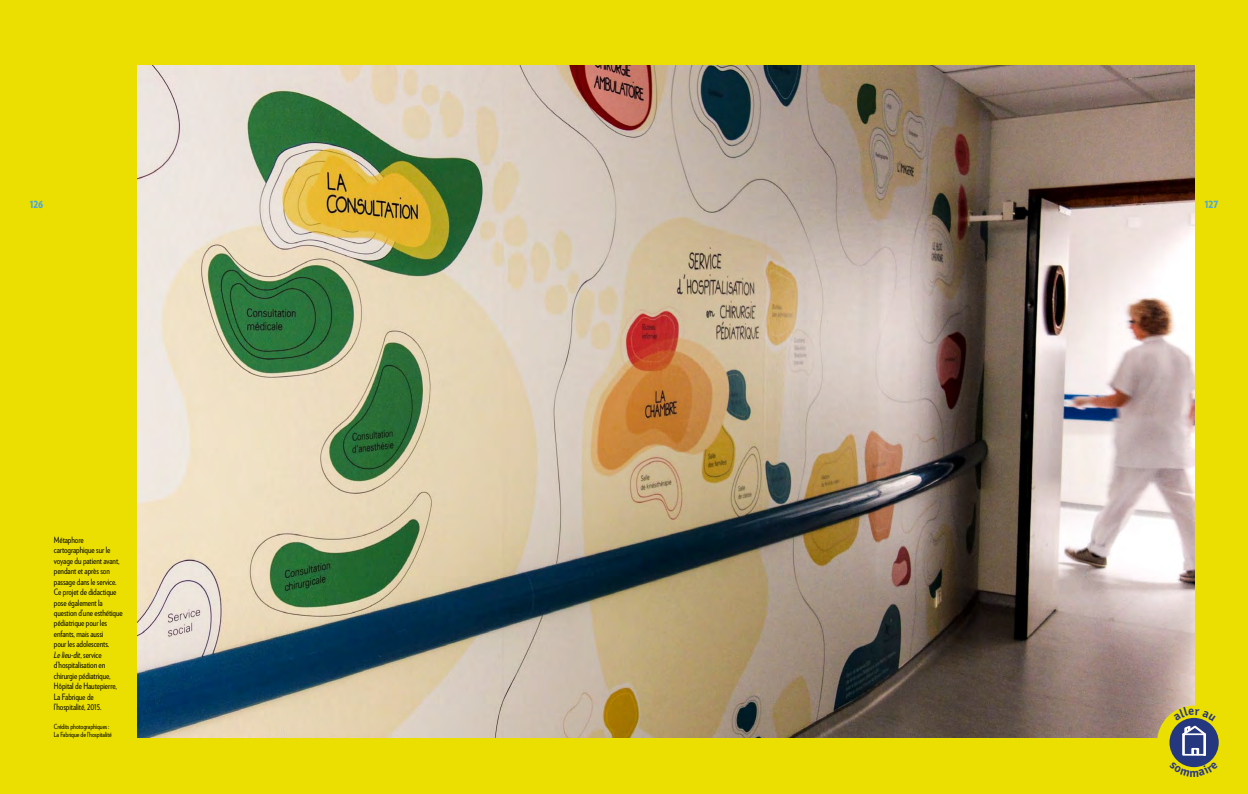
<style>
.page{position:relative;width:1248px;height:794px;background:#fff}
.page>*{position:absolute;margin:0;border:0;box-sizing:border-box;transform-origin:0 0}
.t1{font:900 10px "Verlag Condensed";letter-spacing:-.01em;color:#4ca7de}
.t2{font:8.7px/10.4px "Verlag Condensed";letter-spacing:-.01em;color:#000}
.t3{font:7px/8.4px "Verlag Condensed";letter-spacing:-.01em;color:#000}
.s1{font-style:italic}
</style>
<div class="page">
<div style="left:0;top:0;width:1247px;height:794px;background:#eadf00"></div>
<img style="left:137px;top:65px;width:1056px;height:672px">
<div style="left:1156px;top:705px;width:74px;height:74px;background:#eadf00;border-radius:50%"></div>
<div style="left:1169px;top:718px;width:49px;height:49px;background:#25377f;border-radius:50%"></div>
<svg style="left:1173px;top:707px;width:42px;height:48px"></svg>
<svg style="left:1178px;top:761px;width:33px;height:7px"></svg>
<p class="t1" style="left:30px;top:196px;width:15px">126</p>
<p class="t1" style="left:1204px;top:196px;width:15px">127</p>
<p class="t2" style="left:54px;top:534px;width:70px">Métaphore cartographique sur le voyage du patient avant, pendant et après son passage dans le service.<br>Ce projet de didactique pose également la question d’une esthétique pédiatrique pour les enfants, mais aussi<br>pour les adolescents.</p>
<p class="t2" style="left:54px;top:649px;width:65px"><span class="s1">Le lieu-dit</span>, service d’hospitalisation en chirurgie pédiatrique,<br>Hôpital de Hautepierre,<br>La Fabrique de l’hospitalité, 2015.</p>
<p class="t3" style="left:54px;top:722px;width:59px">Crédits photographiques :<br>La Fabrique de l’hospitalité</p>
</div>
